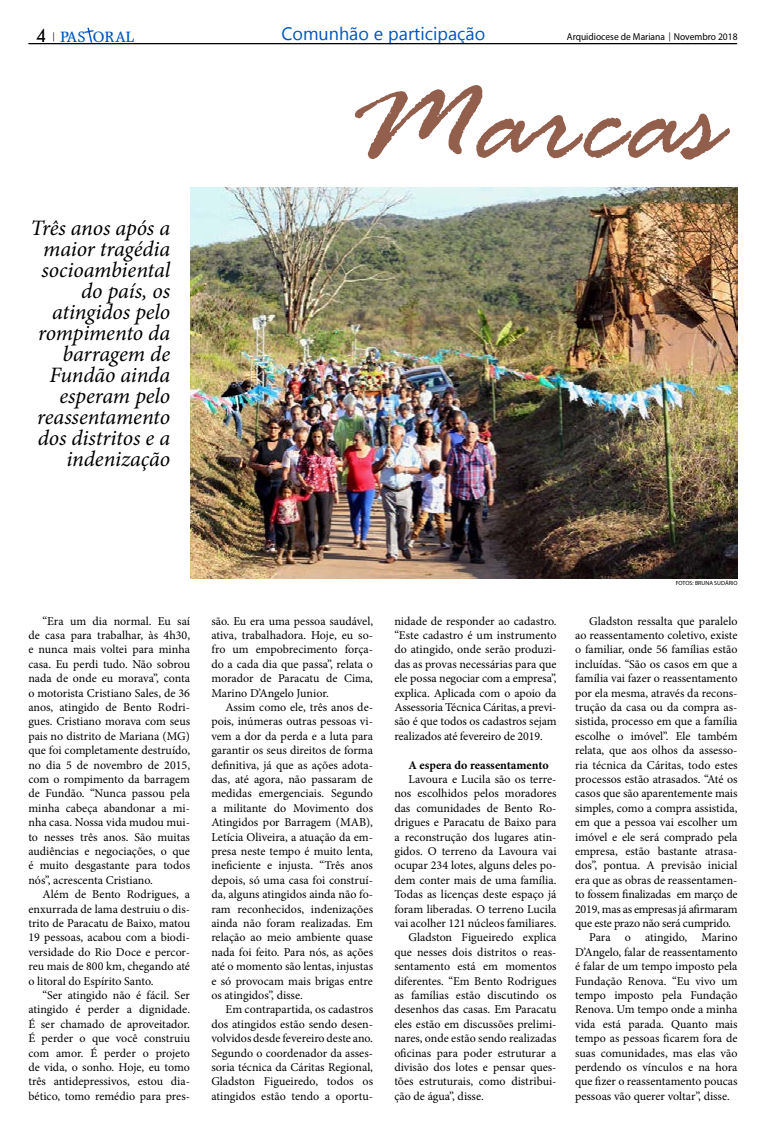
<style>
.page{position:relative;width:766px;height:1134px;background:#fff}
.page>*{position:absolute;margin:0;border:0;box-sizing:border-box;transform-origin:0 0}
.t1{font:italic 139px "Rage";color:#925f4d}
.t2{font:italic 22px/21px "Minion Pro";letter-spacing:-.005em;color:#000;text-align:right}
.t3{font:18px "Gadugi";color:#0056ba}
.t4{font:15px "Steward Cond";color:#0056ba;scale:1.25 1}
.t5{font:12px/14.4px "Minion Pro";color:#000;text-align:justify}
.t6{font:12px "Minion Pro";letter-spacing:-.02em;color:#000}
.t7{font:12px "Minion Pro";letter-spacing:-.025em;color:#000}
.t8{font:700 12px "Minion Pro";color:#000}
.t9{font:10px "Myriad Pro";color:#000;scale:.95 1}
.t10{font:6px "Myriad Pro";color:#000}
.s1{font-family:"Geometric 212 BT";font-size:17px;color:#000}
.s2{font-family:"Geometric 212 BT";font-size:17px;color:#fff}
.s3{font-family:"PT Serif";font-size:11px;color:#000}
.s4{font-family:"PT Serif";font-size:11px}
</style>
<div class="page">
<svg style="left:84px;top:28px;width:10px;height:15px"></svg>
<hr style="left:29px;top:43px;width:708px;height:1px;background:#000">
<hr style="left:28px;top:43px;width:708px;height:1px;background:#000">
<img style="left:190px;top:187px;width:547px;height:391px">
<p class="t4" style="left:37px;top:27px;width:79px"><span class="s1">4</span><span class="s2">2</span> <span class="s3">|</span> PAS ORAL</p>
<h3 class="t3" style="left:281px;top:22px;width:205px">Comunhão e participação</h3>
<p class="t9" style="left:566px;top:31px;width:181px">Arquidiocese de Mariana <span class="s4">|</span> Novembro 2018</p>
<h2 class="t2" style="left:30px;top:217px;width:141px">Três anos após a maior tragédia socioambiental do país, os atingidos pelo rompimento da barragem de<br>Fundão ainda esperam pelo reassentamento dos distritos e a indenização</h2>
<h1 class="t1" style="left:351px;top:45px;width:371px">Marcas</h1>
<p class="t5" style="left:28px;top:614px;width:163px;text-indent:14px">“Era um dia normal. Eu saí de casa para trabalhar, às 4h30, e nunca mais voltei para minha casa. Eu perdi tudo. Não sobrou nada de onde eu morava”, conta o motorista Cristiano Sales, de 36 anos, atingido de Bento Rodri&shy;gues. Cristiano morava com seus pais no distrito de Mariana (MG) que foi completamente destruído, no dia 5 de novembro de 2015, com o rompimento da barragem de Fundão. “Nunca passou pela minha cabeça abandonar a mi&shy;nha casa. Nossa vida mudou mui&shy;to nesses três anos. São muitas audiências e negociações, o que é muito desgastante para todos nós”, acrescenta Cristiano.</p>
<p class="t5" style="left:28px;top:887px;width:163px;text-indent:14px">Além de Bento Rodrigues, a enxurrada de lama destruiu o dis&shy;trito de Paracatu de Baixo, matou 19 pessoas, acabou com a biodi&shy;versidade do Rio Doce e percor&shy;reu mais de 800 km, chegando até o litoral do Espírito Santo.</p>
<p class="t5" style="left:28px;top:988px;width:163px;text-indent:14px">“Ser atingido não é fácil. Ser atingido é perder a dignidade.<br>É ser chamado de aproveitador.<br>É perder o que você construiu com amor. É perder o projeto de vida, o sonho. Hoje, eu tomo três antidepressivos, estou dia&shy;bético, tomo remédio para pres-</p>
<p class="t5" style="left:211px;top:614px;width:163px">são. Eu era uma pessoa saudável, ativa, trabalhadora. Hoje, eu so&shy;fro um empobrecimento força&shy;do a cada dia que passa”, relata o morador de Paracatu de Cima, Marino D’Angelo Junior.</p>
<p class="t5" style="left:211px;top:700px;width:163px;text-indent:14px">Assim como ele, três anos de&shy;pois, inúmeras outras pessoas vi&shy;vem a dor da perda e a luta para garantir os seus direitos de forma definitiva, já que as ações adota&shy;das, até agora, não passaram de medidas emergenciais. Segundo a militante do Movimento dos Atingidos por Barragem (MAB), Letícia Oliveira, a atuação da em&shy;presa neste tempo é muito lenta, ineficiente e injusta. “Três anos depois, só uma casa foi construí&shy;da, alguns atingidos ainda não fo&shy;ram reconhecidos, indenizações ainda não foram realizadas. Em relação ao meio ambiente quase nada foi feito. Para nós, as ações até o momento são lentas, injustas e só provocam mais brigas entre os atingidos”, disse.</p>
<p class="t5" style="left:211px;top:1002px;width:163px;text-indent:14px">Em contrapartida, os cadastros dos atingidos estão sendo desen&shy;volvidos desde fevereiro deste ano.<br>Segundo o coordenador da asses&shy;soria técnica da Cáritas Regional, Gladston Figueiredo, todos os atingidos estão tendo a oportu-</p>
<p class="t5" style="left:394px;top:614px;width:164px">nidade de responder ao cadastro. “Este cadastro é um instrumento do atingido, onde serão produzi&shy;das as provas necessárias para que ele possa negociar com a empresa”, explica. Aplicada com o apoio da Assessoria Técnica Cáritas, a previ&shy;são é que todos os cadastros sejam realizados até fevereiro de 2019.</p>
<p class="t8" style="left:408px;top:756px;width:142px">A espera do reassentamento</p>
<p class="t5" style="left:408px;top:772px;width:149px">Lavoura e Lucila são os terre-</p>
<p class="t5" style="left:394px;top:786px;width:164px">nos escolhidos pelos moradores</p>
<p class="t5" style="left:394px;top:801px;width:164px">das comunidades de Bento Ro-</p>
<p class="t5" style="left:394px;top:815px;width:164px">drigues e Paracatu de Baixo para</p>
<p class="t5" style="left:394px;top:830px;width:164px">a reconstrução dos lugares atin-</p>
<p class="t5" style="left:394px;top:844px;width:164px">gidos. O terreno da Lavoura vai</p>
<p class="t5" style="left:394px;top:858px;width:164px">ocupar 234 lotes, alguns deles po-</p>
<p class="t5" style="left:394px;top:873px;width:164px">dem conter mais de uma família.</p>
<p class="t5" style="left:394px;top:887px;width:164px">Todas as licenças deste espaço já</p>
<p class="t5" style="left:394px;top:902px;width:164px">foram liberadas. O terreno Lucila</p>
<p class="t5" style="left:394px;top:916px;width:164px">vai acolher 121 núcleos familiares.</p>
<p class="t5" style="left:408px;top:930px;width:149px">Gladston Figueiredo explica</p>
<p class="t5" style="left:394px;top:945px;width:164px">que nesses dois distritos o reas-</p>
<p class="t5" style="left:394px;top:959px;width:164px">sentamento está em momentos</p>
<p class="t5" style="left:394px;top:974px;width:164px">diferentes. “Em Bento Rodrigues</p>
<p class="t5" style="left:394px;top:988px;width:164px">as famílias estão discutindo os</p>
<p class="t5" style="left:394px;top:1002px;width:164px">desenhos das casas. Em Paracatu</p>
<p class="t5" style="left:394px;top:1017px;width:164px">eles estão em discussões prelimi-</p>
<p class="t5" style="left:394px;top:1031px;width:164px">nares, onde estão sendo realizadas</p>
<p class="t5" style="left:394px;top:1046px;width:164px">oficinas para poder estruturar a</p>
<p class="t5" style="left:394px;top:1060px;width:164px">divisão dos lotes e pensar ques-</p>
<p class="t5" style="left:394px;top:1074px;width:164px">tões estruturais, como distribui-</p>
<p class="t5" style="left:394px;top:1089px;width:91px">ção de água”, disse.</p>
<p class="t10" style="left:675px;top:579px;width:63px">FOTOS: BRUNA SUDÁRIO</p>
<p class="t5" style="left:589px;top:614px;width:150px">Gladston ressalta que paralelo</p>
<p class="t5" style="left:575px;top:628px;width:164px">ao reassentamento coletivo, existe</p>
<p class="t5" style="left:575px;top:642px;width:164px">o familiar, onde 56 famílias estão</p>
<p class="t5" style="left:575px;top:657px;width:164px">incluídas. “São os casos em que a</p>
<p class="t5" style="left:575px;top:671px;width:164px">família vai fazer o reassentamento</p>
<p class="t5" style="left:575px;top:686px;width:164px">por ela mesma, através da recons-</p>
<p class="t5" style="left:575px;top:700px;width:164px">trução da casa ou da compra as-</p>
<p class="t5" style="left:575px;top:714px;width:164px">sistida, processo em que a família</p>
<p class="t5" style="left:575px;top:729px;width:164px">escolhe o imóvel”. Ele também</p>
<p class="t5" style="left:575px;top:743px;width:164px">relata, que aos olhos da assesso-</p>
<p class="t5" style="left:575px;top:758px;width:164px">ria técnica da Cáritas, todo estes</p>
<p class="t5" style="left:575px;top:772px;width:164px">processos estão atrasados. “Até os</p>
<p class="t5" style="left:575px;top:786px;width:164px">casos que são aparentemente mais</p>
<p class="t5" style="left:575px;top:801px;width:164px">simples, como a compra assistida,</p>
<p class="t5" style="left:575px;top:815px;width:164px">em que a pessoa vai escolher um</p>
<p class="t5" style="left:575px;top:830px;width:164px">imóvel e ele será comprado pela</p>
<p class="t5" style="left:575px;top:844px;width:164px">empresa, estão bastante atrasa-</p>
<p class="t5" style="left:575px;top:858px;width:164px">dos”, pontua. A previsão inicial</p>
<p class="t5" style="left:575px;top:873px;width:164px">era que as obras de reassentamen-</p>
<p class="t6" style="left:575px;top:886px;width:164px">to fossem finalizadas em março de</p>
<p class="t7" style="left:575px;top:901px;width:164px">2019, mas as empresas já afirmaram</p>
<p class="t6" style="left:575px;top:915px;width:157px">que este prazo não será cumprido.</p>
<p class="t5" style="left:589px;top:930px;width:150px">Para o atingido, Marino</p>
<p class="t5" style="left:575px;top:945px;width:164px">D’Angelo, falar de reassentamento</p>
<p class="t5" style="left:575px;top:959px;width:164px">é falar de um tempo imposto pela</p>
<p class="t5" style="left:575px;top:974px;width:164px">Fundação Renova. “Eu vivo um</p>
<p class="t5" style="left:575px;top:988px;width:164px">tempo imposto pela Fundação</p>
<p class="t5" style="left:575px;top:1002px;width:164px">Renova. Um tempo onde a minha</p>
<p class="t5" style="left:575px;top:1017px;width:164px">vida está parada. Quanto mais</p>
<p class="t5" style="left:575px;top:1031px;width:164px">tempo as pessoas ficarem fora de</p>
<p class="t5" style="left:575px;top:1046px;width:164px">suas comunidades, mas elas vão</p>
<p class="t5" style="left:575px;top:1060px;width:164px">perdendo os vínculos e na hora</p>
<p class="t5" style="left:575px;top:1074px;width:164px">que fizer o reassentamento poucas</p>
<p class="t5" style="left:575px;top:1089px;width:156px">pessoas vão querer voltar”, disse.</p>
</div>
